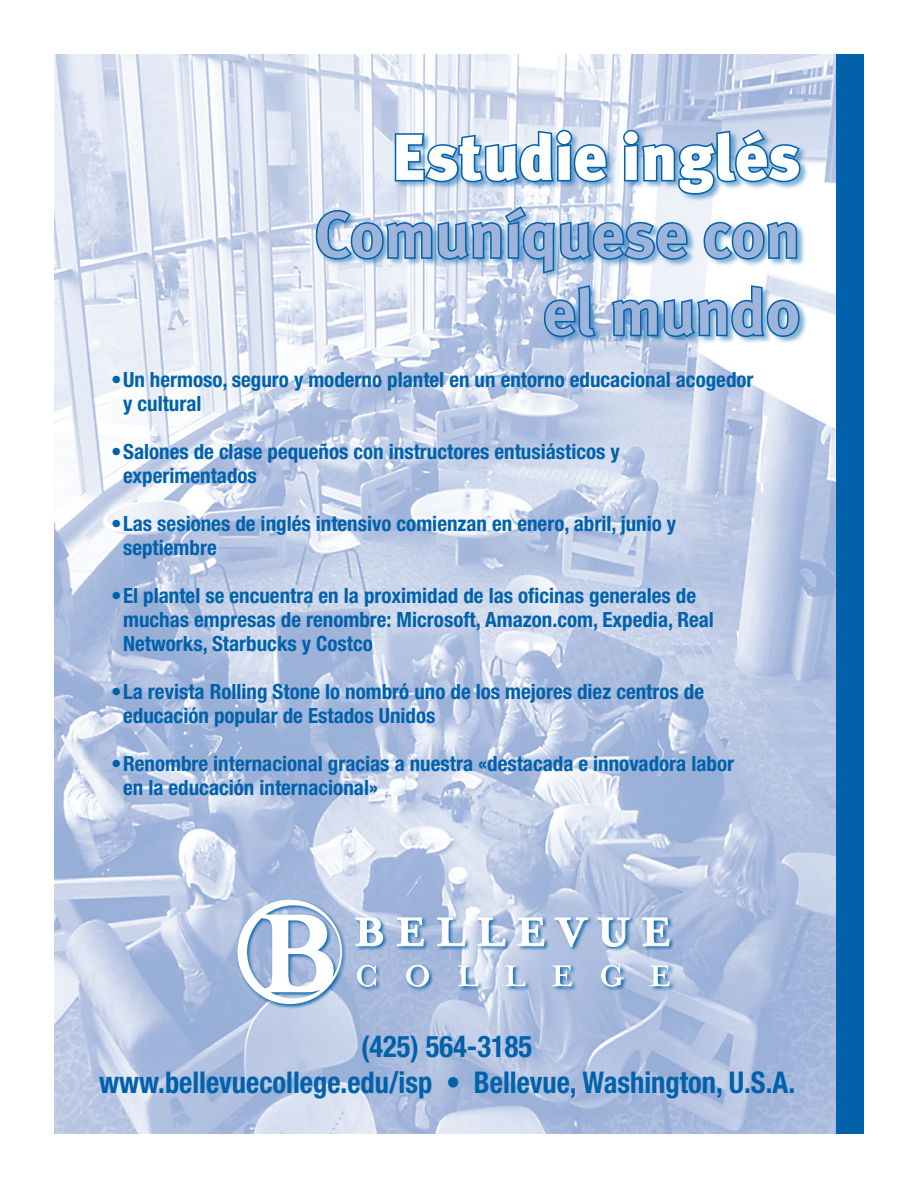
<style>
.page{position:relative;width:918px;height:1188px;background:#fff}
.page>*{position:absolute;margin:0;border:0;box-sizing:border-box;transform-origin:0 0}
.t1{font:900 64.8px "Meta Plus";color:#fff}
.t2{font:700 64.5px/77.4px "Meta Plus";color:#9fb4da;text-align:right}
.t3{font:700 condensed 30px "Helvetica Neue LT Std";color:#0161aa;scale:.95 1}
.Plain_Text{font:700 condensed 21px/24px "Helvetica Neue LT Std";color:#0161aa}
</style>
<div class="page">
<img style="left:54px;top:54px;width:782px;height:1080px">
<div style="left:315px;top:129px;width:494px;height:216px;background:#0161aa;opacity:.5"></div>
<svg style="left:393px;top:128px;width:217px;height:56px"></svg>
<svg style="left:622px;top:127px;width:180px;height:69px"></svg>
<svg style="left:314px;top:204px;width:376px;height:72px"></svg>
<svg style="left:702px;top:220px;width:97px;height:41px"></svg>
<svg style="left:542px;top:283px;width:55px;height:56px"></svg>
<svg style="left:609px;top:283px;width:192px;height:56px"></svg>
<div style="left:836px;top:54px;width:28px;height:1080px;background:#0161aa"></div>
<div style="left:236px;top:899px;width:439px;height:111px;background:#0161aa;opacity:.95"></div>
<svg style="left:237px;top:900px;width:105px;height:104px"></svg>
<svg style="left:357px;top:965px;width:312px;height:22px"></svg>
<svg style="left:355px;top:917px;width:315px;height:31px"></svg>
<p class="t1" style="left:391px;top:120px;width:410px">Estudie inglés</p>
<p class="t2" style="left:315px;top:196px;width:487px">Comuníquese con el mundo</p>
<p class="Plain_Text" style="left:123px;top:367px;width:632px;text-indent:-12px">• Un hermoso, seguro y moderno plantel en un entorno educacional acogedor y cultural</p>
<p class="Plain_Text" style="left:123px;top:439px;width:498px;text-indent:-12px">• Salones de clase pequeños con instructores entusiásticos y experimentados</p>
<p class="Plain_Text" style="left:123px;top:511px;width:555px;text-indent:-12px">• Las sesiones de inglés intensivo comienzan en enero, abril, junio y septiembre</p>
<p class="Plain_Text" style="left:123px;top:583px;width:592px;text-indent:-12px">• El plantel se encuentra en la proximidad de las oficinas generales de muchas empresas de renombre: Microsoft, Amazon.com, Expedia, Real<br>Networks, Starbucks y Costco</p>
<p class="Plain_Text" style="left:123px;top:679px;width:583px;text-indent:-12px">• La revista Rolling Stone lo nombró uno de los mejores diez centros de educación popular de Estados Unidos</p>
<p class="Plain_Text" style="left:123px;top:751px;width:612px;text-indent:-12px">• Renombre internacional gracias a nuestra «destacada e innovadora labor en la educación internacional»</p>
<p class="t3" style="left:361px;top:1028px;width:182px">(425) 564-3185</p>
<p class="t3" style="left:99px;top:1064px;width:734px">www.bellevuecollege.edu/isp • Bellevue, Washington, U.S.A.</p>
</div>
